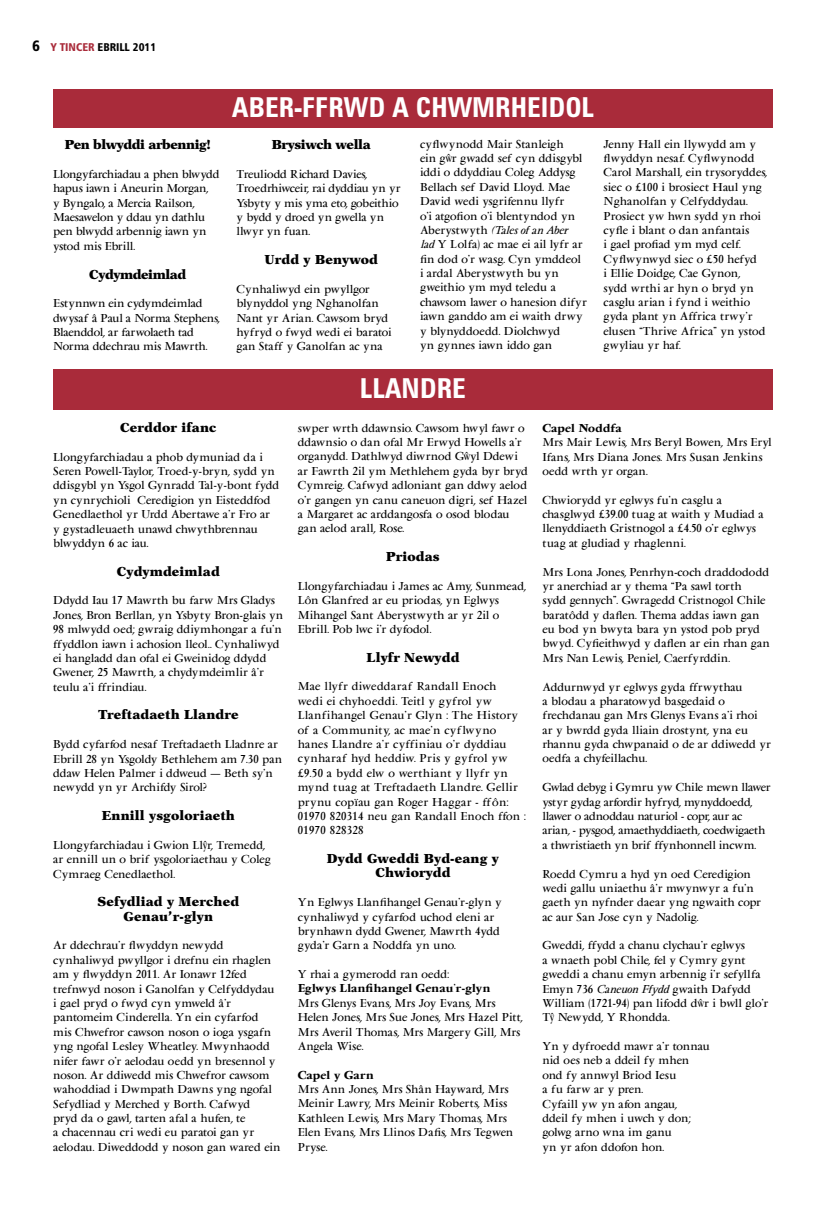
<style>
.page{position:relative;width:826px;height:1205px;background:#fff}
.page>*{position:absolute;margin:0;border:0;box-sizing:border-box;transform-origin:0 0}
.t1{font:700 condensed 27.5px "Zurich BT";color:#fff}
.t2{font:13.12px/14.4px "New Aster Du";letter-spacing:.01em;color:#000;text-align:center}
.t3{font:13.12px "New Aster Du";letter-spacing:-.03em;color:#000}
.t4{font:11.25px "Humanist 777 BT Black Condensed B";color:#000}
.t5{font:11px/14.4px "Vendome ICG";letter-spacing:-.01em;color:#000}
.t6{font:11px/14.4px "Vendome ICG";letter-spacing:.01em;color:#000}
.t7{font:11px/14.4px "Vendome ICG";letter-spacing:-.03em;color:#000}
.t8{font:700 11px "Vendome ICG";letter-spacing:-.03em;color:#000}
.t9{font:700 11px "Vendome ICG";letter-spacing:.01em;color:#000}
.s1{font-size:15px}
.s2{color:#a92b3a}
.s3{font-family:"Garamond Llyfr Cul";font-size:11.88px}
.s4{font-style:italic}
</style>
<div class="page">
<div style="left:53px;top:370px;width:719px;height:40px;background:#a92b3a"></div>
<div style="left:53px;top:89px;width:719px;height:39px;background:#a92b3a"></div>
<p class="t4" style="left:32px;top:40px;width:126px"><span class="s1">6</span> <span class="s2">Y TINCER</span> EBRILL 2011</p>
<p class="t3" style="left:65px;top:137px;width:148px">Pen blwyddi arbennig!</p>
<p class="t5" style="left:53px;top:167px;width:168px">Llongyfarchiadau a phen blwydd hapus iawn i Aneurin Morgan,<br>y Byngalo, a Mercia Railson,<br>Maesawelon y ddau yn dathlu pen blwydd arbennig iawn yn ystod mis Ebrill.</p>
<p class="t3" style="left:89px;top:266px;width:99px">Cydymdeimlad</p>
<p class="t5" style="left:53px;top:296px;width:168px">Estynnwn ein cydymdeimlad dwysaf â Paul a Norma Stephens,<br>Blaenddol, ar farwolaeth tad<br>Norma ddechrau mis Mawrth.</p>
<h1 class="t1" style="left:232px;top:90px;width:363px">ABER-FFRWD A CHWMRHEIDOL</h1>
<p class="t3" style="left:272px;top:137px;width:100px">Brysiwch wella</p>
<p class="t5" style="left:237px;top:167px;width:165px">Treuliodd Richard Davies,<br>Troedrhiwceir, rai dyddiau yn yr<br>Ysbyty y mis yma eto, gobeithio y bydd y droed yn gwella yn llwyr yn fuan.</p>
<p class="t2" style="left:264px;top:252px;width:115px">Urdd y Benywod</p>
<p class="t5" style="left:237px;top:282px;width:157px">Cynhaliwyd ein pwyllgor blynyddol yng Nghanolfan<br>Nant yr Arian. Cawsom bryd hyfryd o fwyd wedi ei baratoi gan Staff y Ganolfan ac yna</p>
<p class="t5" style="left:420px;top:136px;width:168px">cyflwynodd Mair Stanleigh<br>ein g<span class="s3">ã</span>r gwadd sef cyn ddisgybl iddi o ddyddiau Coleg Addysg<br>Bellach sef David Lloyd. Mae<br>David wedi ysgrifennu llyfr<br>o’i atgofion o’i blentyndod yn<br>Aberystwyth <span class="s4">(Tales of an Aber<br>lad</span> Y Lolfa) ac mae ei ail lyfr ar fin dod o’r wasg. Cyn ymddeol i ardal Aberystwyth bu yn gweithio ym myd teledu a chawsom lawer o hanesion difyr iawn ganddo am ei waith drwy y blynyddoedd. Diolchwyd<br>yn gynnes iawn iddo gan</p>
<p class="t5" style="left:603px;top:136px;width:165px">Jenny Hall ein llywydd am y flwyddyn nesaf. Cyflwynodd<br>Carol Marshall, ein trysoryddes, siec o £100 i brosiect Haul yng<br>Nghanolfan y Celfyddydau.<br>Prosiect yw hwn sydd yn rhoi cyfle i blant o dan anfantais<br>i gael profiad ym myd celf.<br>Cyflwynwyd siec o £50 hefyd<br>i Ellie Doidge, Cae Gynon,<br>sydd wrthi ar hyn o bryd yn casglu arian i fynd i weithio gyda plant yn Affrica trwy’r elusen “Thrive Africa” yn ystod gwyliau yr haf.</p>
<h1 class="t1" style="left:360px;top:372px;width:107px">LLANDRE</h1>
<p class="t2" style="left:120px;top:420px;width:98px">Cerddor ifanc</p>
<p class="t5" style="left:53px;top:449px;width:228px">Llongyfarchiadau a phob dymuniad da i Seren Powell-Taylor, Troed-y-bryn, sydd yn ddisgybl yn Ysgol Gynradd Tal-y-bont fydd yn cynrychioli Ceredigion yn Eisteddfod Genedlaethol yr Urdd Abertawe a’r Fro ar y gystadleuaeth unawd chwythbrennau blwyddyn 6 ac iau.</p>
<p class="t2" style="left:117px;top:564px;width:104px">Cydymdeimlad</p>
<p class="t5" style="left:53px;top:593px;width:232px">Ddydd Iau 17 Mawrth bu farw Mrs Gladys Jones, Bron Berllan, yn Ysbyty Bron-glais yn 98 mlwydd oed; gwraig ddiymhongar a fu’n ffyddlon iawn i achosion lleol.. Cynhaliwyd ei hangladd dan ofal ei Gweinidog ddydd Gwener, 25 Mawrth, a chydymdeimlir â’r teulu a’i ffrindiau.</p>
<p class="t2" style="left:98px;top:707px;width:142px">Treftadaeth Llandre</p>
<p class="t5" style="left:53px;top:737px;width:230px">Bydd cyfarfod nesaf Treftadaeth Lladnre ar Ebrill 28 yn Ysgoldy Bethlehem am 7.30 pan ddaw Helen Palmer i ddweud – Beth sy’n newydd yn yr Archifdy Sirol?</p>
<p class="t2" style="left:102px;top:808px;width:135px">Ennill ysgoloriaeth</p>
<p class="t5" style="left:53px;top:837px;width:219px">Llongyfarchiadau i Gwion Ll<span class="s3">ñ</span>r, Tremedd, ar ennill un o brif ysgoloriaethau y Coleg<br>Cymraeg Cenedlaethol.</p>
<p class="t2" style="left:98px;top:894px;width:143px">Sefydliad y Merched<br>Genau’r-glyn</p>
<p class="t5" style="left:53px;top:938px;width:229px">Ar ddechrau’r flwyddyn newydd cynhaliwyd pwyllgor i drefnu ein rhaglen am y flwyddyn 2011. Ar Ionawr 12fed trefnwyd noson i Ganolfan y Celfyddydau i gael pryd o fwyd cyn ymweld â’r pantomeim Cinderella. Yn ein cyfarfod<br>mis Chwefror cawson noson o ioga ysgafn yng ngofal Lesley Wheatley. Mwynhaodd nifer fawr o’r aelodau oedd yn bresennol y noson. Ar ddiwedd mis Chwefror cawsom wahoddiad i Dwmpath Dawns yng ngofal Sefydliad y Merched y Borth. Cafwyd<br>pryd da o gawl, tarten afal a hufen, te<br>a chacennau cri wedi eu paratoi gan yr aelodau. Diweddodd y noson gan wared ein</p>
<p class="t5" style="left:298px;top:420px;width:231px">swper wrth ddawnsio. Cawsom hwyl fawr o ddawnsio o dan ofal Mr Erwyd Howells a’r organydd. Dathlwyd diwrnod G<span class="s3">ã</span>yl Ddewi ar Fawrth 2il ym Methlehem gyda byr bryd Cymreig. Cafwyd adloniant gan ddwy aelod o’r gangen yn canu caneuon digri, sef Hazel a Margaret ac arddangosfa o osod blodau gan aelod arall, Rose.</p>
<p class="t2" style="left:386px;top:549px;width:55px">Priodas</p>
<p class="t5" style="left:298px;top:578px;width:230px">Llongyfarchiadau i James ac Amy, Sunmead, Lôn Glanfred ar eu priodas, yn Eglwys Mihangel Sant Aberystwyth ar yr 2il o Ebrill. Pob lwc i’r dyfodol.</p>
<p class="t2" style="left:366px;top:650px;width:94px">Llyfr Newydd</p>
<p class="t6" style="left:298px;top:679px;width:229px">Mae llyfr diweddaraf Randall Enoch<br>wedi ei chyhoeddi. Teitl y gyfrol yw Llanfihangel Genau’r Glyn : The History of a Community, ac mae’n cyflwyno hanes Llandre a’r cyffiniau o’r dyddiau cynharaf hyd heddiw. Pris y gyfrol yw £9.50 a bydd elw o werthiant y llyfr yn mynd tuag at Treftadaeth Llandre. Gellir prynu copïau gan Roger Haggar - ffôn:<br>01970 820314 neu gan Randall Enoch ffon :<br>01970 828328</p>
<p class="t2" style="left:327px;top:851px;width:173px">Dydd Gweddi Byd-eang y<br>Chwiorydd</p>
<p class="t5" style="left:298px;top:895px;width:206px">Yn Eglwys Llanfihangel Genau’r-glyn y cynhaliwyd y cyfarfod uchod eleni ar brynhawn dydd Gwener, Mawrth 4ydd gyda’r Garn a Noddfa yn uno.</p>
<p class="t5" style="left:298px;top:967px;width:153px">Y rhai a gymerodd ran oedd:</p>
<p class="t8" style="left:298px;top:981px;width:194px">Eglwys Llanfihangel Genau’r-glyn</p>
<p class="t5" style="left:298px;top:995px;width:226px">Mrs Glenys Evans, Mrs Joy Evans, Mrs<br>Helen Jones, Mrs Sue Jones, Mrs Hazel Pitt,<br>Mrs Averil Thomas, Mrs Margery Gill, Mrs<br>Angela Wise.</p>
<p class="t9" style="left:298px;top:1067px;width:78px">Capel y Garn</p>
<p class="t6" style="left:298px;top:1082px;width:217px">Mrs Ann Jones, Mrs Shân Hayward, Mrs<br>Meinir Lawry, Mrs Meinir Roberts, Miss<br>Kathleen Lewis, Mrs Mary Thomas, Mrs<br>Elen Evans, Mrs Llinos Dafis, Mrs Tegwen<br>Pryse.</p>
<p class="t8" style="left:542px;top:421px;width:81px">Capel Noddfa</p>
<p class="t5" style="left:542px;top:435px;width:231px">Mrs Mair Lewis, Mrs Beryl Bowen, Mrs Eryl<br>Ifans, Mrs Diana Jones. Mrs Susan Jenkins oedd wrth yr organ.</p>
<p class="t5" style="left:542px;top:492px;width:223px">Chwiorydd yr eglwys fu’n casglu a chasglwyd £39.00 tuag at waith y Mudiad a llenyddiaeth Gristnogol a £4.50 o’r eglwys tuag at gludiad y rhaglenni.</p>
<p class="t5" style="left:542px;top:564px;width:229px">Mrs Lona Jones, Penrhyn-coch draddododd yr anerchiad ar y thema “Pa sawl torth<br>sydd gennych”. Gwragedd Cristnogol Chile baratôdd y daflen. Thema addas iawn gan eu bod yn bwyta bara yn ystod pob pryd bwyd. Cyfieithwyd y daflen ar ein rhan gan Mrs Nan Lewis, Peniel, Caerfyrddin.</p>
<p class="t5" style="left:542px;top:679px;width:230px">Addurnwyd yr eglwys gyda ffrwythau<br>a blodau a pharatowyd basgedaid o frechdanau gan Mrs Glenys Evans a’i rhoi<br>ar y bwrdd gyda lliain drostynt, yna eu rhannu gyda chwpanaid o de ar ddiwedd yr oedfa a chyfeillachu.</p>
<p class="t7" style="left:542px;top:780px;width:230px">Gwlad debyg i Gymru yw Chile mewn llawer ystyr gydag arfordir hyfryd, mynyddoedd, llawer o adnoddau naturiol - copr, aur ac arian, - pysgod, amaethyddiaeth, coedwigaeth a thwristiaeth yn brif ffynhonnell incwm.</p>
<p class="t5" style="left:542px;top:866px;width:220px">Roedd Cymru a hyd yn oed Ceredigion wedi gallu uniaethu â’r mwynwyr a fu’n gaeth yn nyfnder daear yng ngwaith copr ac aur San Jose cyn y Nadolig.</p>
<p class="t5" style="left:542px;top:938px;width:228px">Gweddi, ffydd a chanu clychau’r eglwys<br>a wnaeth pobl Chile, fel y Cymry gynt gweddi a chanu emyn arbennig i’r sefyllfa Emyn 736 <span class="s4">Caneuon Ffydd</span> gwaith Dafydd William (1721-94) pan lifodd d<span class="s3">ã</span>r i bwll glo’r T<span class="s3">ñ</span> Newydd, Y Rhondda.</p>
<p class="t5" style="left:542px;top:1038px;width:169px">Yn y dyfroedd mawr a’r tonnau nid oes neb a ddeil fy mhen ond fy annwyl Briod Iesu<br>a fu farw ar y pren.<br>Cyfaill yw yn afon angau,<br>ddeil fy mhen i uwch y don; golwg arno wna im ganu<br>yn yr afon ddofon hon.</p>
</div>
